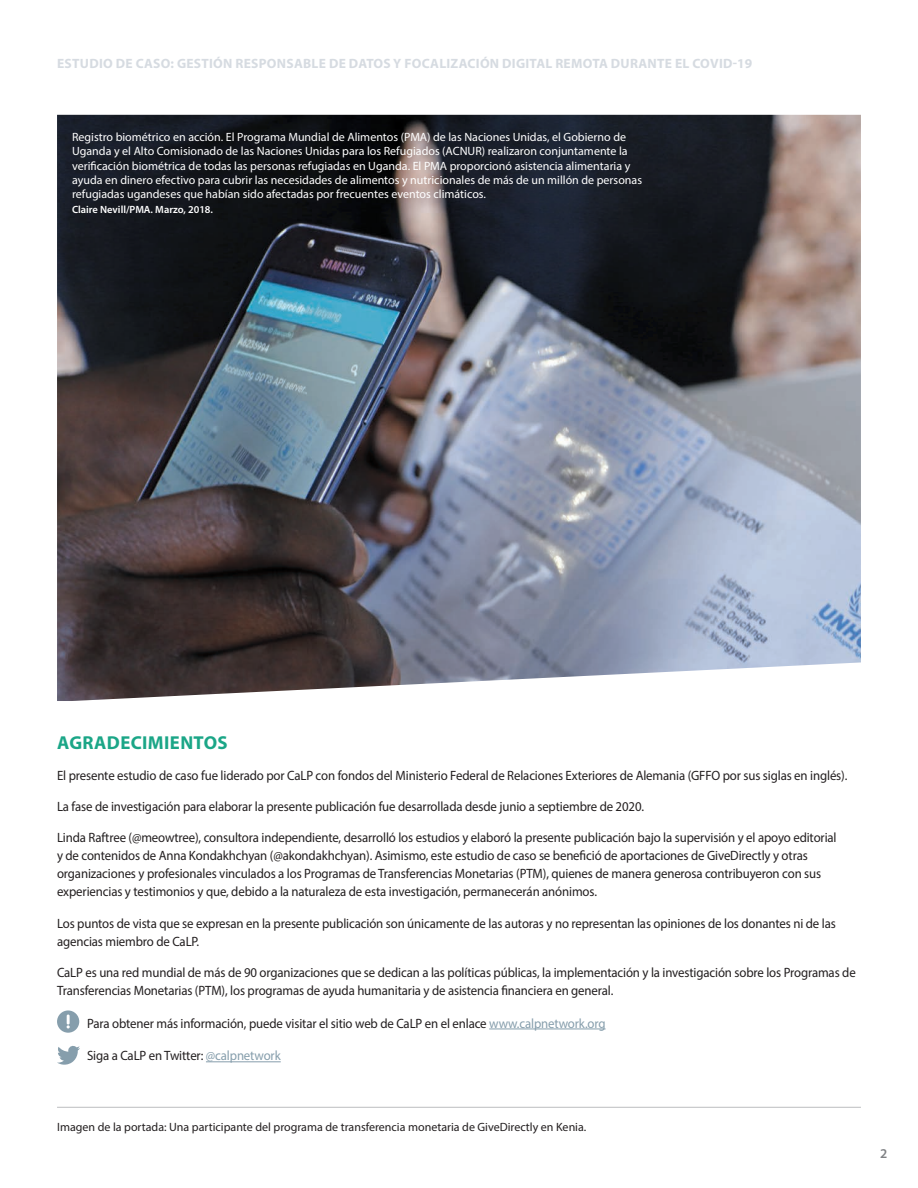
<style>
.page{position:relative;width:918px;height:1188px;background:#fff}
.page>*{position:absolute;margin:0;border:0;box-sizing:border-box;transform-origin:0 0}
.t1{font:700 18.75px "Myriad Pro";letter-spacing:.02em;color:#1ba687}
.t2{font:13.5px/18px "Myriad Pro";letter-spacing:-.01em;color:#231f20;scale:.95 1}
.t3{font:700 13.5px "Myriad Pro";letter-spacing:.02em;color:#d6dbe1}
.t4{font:600 13.5px "Myriad Pro";color:#808285}
.t5{font:12px/14.4px "Myriad Pro";color:#fff}
.t6{font:12px "Myriad Pro";color:#231f20}
.t7{font:600 10.5px "Myriad Pro";color:#fff}
.s1{color:#869eac}
</style>
<div class="page">
<hr style="left:489px;top:1029px;width:117px;height:1px;background:#869eac">
<hr style="left:206px;top:1061px;width:75px;height:1px;background:#869eac">
<svg style="left:57px;top:1045px;width:23px;height:20px"></svg>
<div style="left:57px;top:1010px;width:22px;height:23px;background:#869eac;border-radius:50%"></div>
<svg style="left:67px;top:1015px;width:3px;height:14px"></svg>
<img style="left:57px;top:115px;width:804px;height:586px">
<hr style="left:57px;top:1107px;width:804px;height:1px;background:#bcbdc0">
<p class="t3" style="left:57px;top:55px;width:697px">ESTUDIO DE CASO: GESTIÓN RESPONSABLE DE DATOS Y FOCALIZACIÓN DIGITAL REMOTA DURANTE EL COVID-19</p>
<p class="t5" style="left:72px;top:129px;width:572px">Registro biométrico en acción. El Programa Mundial de Alimentos (PMA) de las Naciones Unidas, el Gobierno de Uganda y el Alto Comisionado de las Naciones Unidas para los Refugiados (ACNUR) realizaron conjuntamente la verificación biométrica de todas las personas refugiadas en Uganda. El PMA proporcionó asistencia alimentaria y ayuda en dinero efectivo para cubrir las necesidades de alimentos y nutricionales de más de un millón de personas refugiadas ugandeses que habían sido afectadas por frecuentes eventos climáticos.</p>
<p class="t7" style="left:72px;top:203px;width:143px">Claire Nevill/PMA. Marzo, 2018.</p>
<p class="t1" style="left:57px;top:731px;width:172px">AGRADECIMIENTOS</p>
<p class="t2" style="left:57px;top:766px;width:833px">El presente estudio de caso fue liderado por CaLP con fondos del Ministerio Federal de Relaciones Exteriores de Alemania (GFFO por sus siglas en inglés).</p>
<p class="t2" style="left:57px;top:797px;width:619px">La fase de investigación para elaborar la presente publicación fue desarrollada desde junio a septiembre de 2020.</p>
<p class="t2" style="left:57px;top:829px;width:822px">Linda Raftree (@meowtree), consultora independiente, desarrolló los estudios y elaboró la presente publicación bajo la supervisión y el apoyo editorial y de contenidos de Anna Kondakhchyan (@akondakhchyan). Asimismo, este estudio de caso se benefició de aportaciones de GiveDirectly y otras organizaciones y profesionales vinculados a los Programas de Transferencias Monetarias (PTM), quienes de manera generosa contribuyeron con sus experiencias y testimonios y que, debido a la naturaleza de esta investigación, permanecerán anónimos.</p>
<p class="t2" style="left:57px;top:914px;width:821px">Los puntos de vista que se expresan en la presente publicación son únicamente de las autoras y no representan las opiniones de los donantes ni de las agencias miembro de CaLP.</p>
<p class="t2" style="left:57px;top:963px;width:842px">CaLP es una red mundial de más de 90 organizaciones que se dedican a las políticas públicas, la implementación y la investigación sobre los Programas de<br>Transferencias Monetarias (PTM), los programas de ayuda humanitaria y de asistencia financiera en general.</p>
<p class="t2" style="left:87px;top:1014px;width:547px">Para obtener más información, puede visitar el sitio web de CaLP en el enlace <span class="s1">www.calpnetwork.org</span></p>
<p class="t2" style="left:87px;top:1047px;width:205px">Siga a CaLP en Twitter: <span class="s1">@calpnetwork</span></p>
<p class="t6" style="left:57px;top:1120px;width:531px">Imagen de la portada: Una participante del programa de transferencia monetaria de GiveDirectly en Kenia.</p>
<p class="t4" style="left:880px;top:1144px;width:9px">2</p>
</div>
